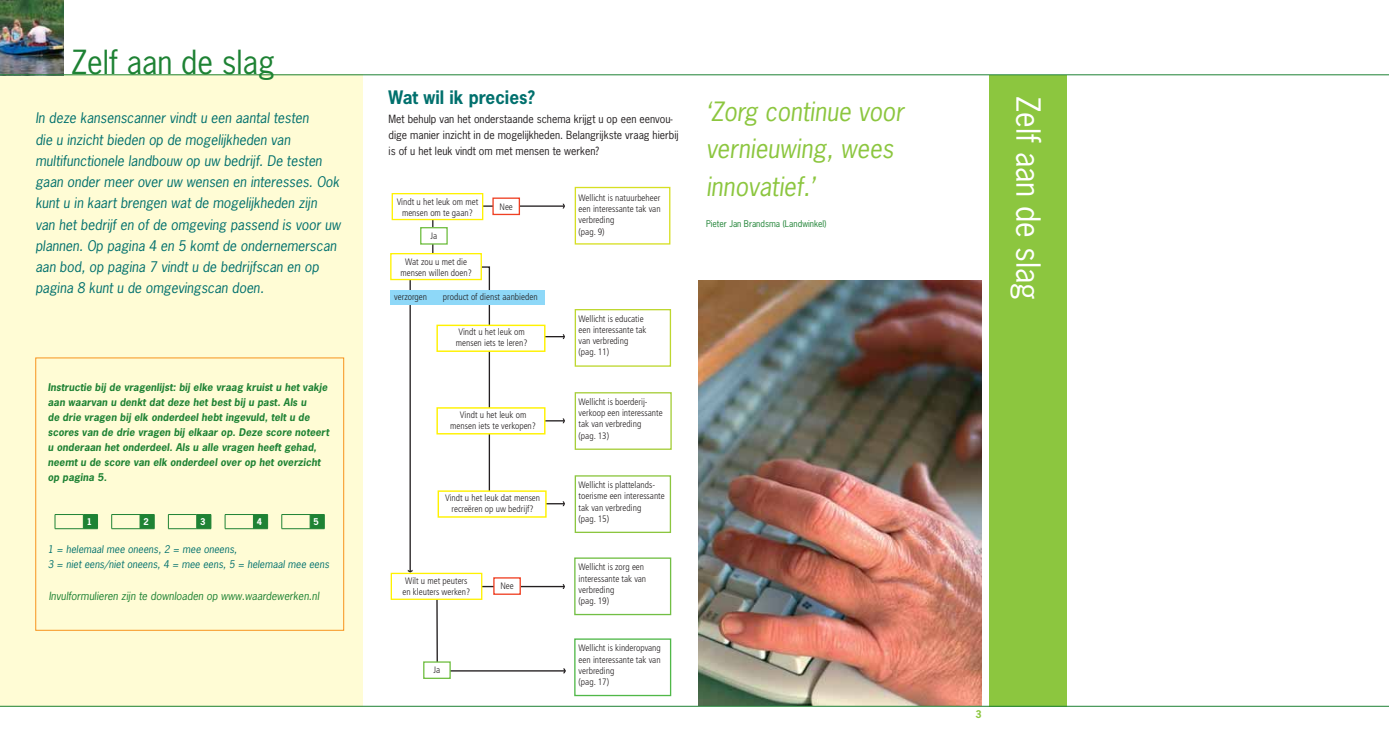
<style>
.page{position:relative;width:1389px;height:745px;background:#fff}
.page>*{position:absolute;margin:0;border:0;box-sizing:border-box;transform-origin:0 0}
.t1{font:31.25px "News Gothic";color:#fff}
.t2{font:31.25px "News Gothic";color:#1e8234}
.t3{font:italic 25px/37.5px "News Gothic";color:#8cc63f}
.t4{font:700 17.5px "News Gothic";color:#00706d}
.t5{font:italic 13.75px/21.2px "News Gothic";color:#00706d}
.t6{font:10.62px/15.6px "News Gothic";color:#231f20}
.t7{font:italic 10.62px "News Gothic";color:#1e8234}
.t8{font:italic 700 10px/15px "News Gothic";letter-spacing:.005em;color:#1e8234}
.t9{font:italic 10px/15px "News Gothic";letter-spacing:.005em;color:#00706d}
.t10{font:700 10px "News Gothic";color:#8cc63f}
.t11{font:300 condensed 9.25px/11.1px "Frutiger";color:#231f20}
.t12{font:8.75px "News Gothic";color:#1e8234}
.t13{font:700 8.75px "News Gothic";color:#fff}
</style>
<div class="page">
<div style="left:989px;top:75px;width:78px;height:630px;background:#8cc63f"></div>
<div style="left:0;top:74px;width:362px;height:632px;background:#fffcd5"></div>
<img style="left:0;top:0;width:64px;height:74px">
<svg style="left:480px;top:266px;width:11px;height:224px"></svg>
<hr style="left:432px;top:219px;width:1px;height:41px;background:#231f20">
<hr style="left:410px;top:272px;width:1px;height:299px;background:#231f20">
<svg style="left:408px;top:569px;width:5px;height:3px"></svg>
<div style="left:390px;top:290px;width:155px;height:14px;background:#8ed8f8"></div>
<hr style="left:477px;top:205px;width:87px;height:2px;background:#231f20">
<hr style="left:480px;top:336px;width:84px;height:1px;background:#231f20">
<hr style="left:478px;top:420px;width:86px;height:1px;background:#231f20">
<hr style="left:478px;top:502px;width:86px;height:2px;background:#231f20">
<hr style="left:478px;top:585px;width:86px;height:2px;background:#231f20">
<svg style="left:436px;top:595px;width:130px;height:78px"></svg>
<div style="left:392px;top:193px;width:91px;height:26px;background:#fff"></div>
<div style="left:392px;top:193px;width:91px;height:27px;border:1px solid #fff200"></div>
<div style="left:391px;top:253px;width:90px;height:26px;background:#fff"></div>
<div style="left:390px;top:253px;width:92px;height:27px;border:1px solid #fff200"></div>
<div style="left:438px;top:491px;width:108px;height:25px;background:#fff"></div>
<div style="left:438px;top:490px;width:109px;height:27px;border:1px solid #fff200"></div>
<div style="left:575px;top:475px;width:96px;height:57px;border:1px solid #8cc63f"></div>
<div style="left:575px;top:392px;width:97px;height:57px;border:1px solid #a6ce39"></div>
<div style="left:575px;top:309px;width:96px;height:57px;border:1px solid #bed730"></div>
<div style="left:575px;top:187px;width:95px;height:57px;border:1px solid #d7df23"></div>
<div style="left:574px;top:557px;width:97px;height:57px;border:1px solid #72bf44"></div>
<div style="left:574px;top:638px;width:97px;height:57px;border:1px solid #50b848"></div>
<div style="left:391px;top:573px;width:91px;height:26px;background:#fff"></div>
<div style="left:391px;top:572px;width:91px;height:27px;border:1px solid #fff200"></div>
<div style="left:421px;top:227px;width:26px;height:17px;background:#fff"></div>
<div style="left:420px;top:227px;width:28px;height:17px;border:1px solid #72bf44"></div>
<div style="left:493px;top:198px;width:26px;height:16px;background:#fff"></div>
<div style="left:492px;top:197px;width:28px;height:18px;border:1px solid #ef4023"></div>
<div style="left:424px;top:661px;width:26px;height:16px;background:#fff"></div>
<div style="left:423px;top:661px;width:28px;height:17px;border:1px solid #72bf44"></div>
<div style="left:494px;top:577px;width:26px;height:16px;background:#fff"></div>
<div style="left:493px;top:577px;width:28px;height:17px;border:1px solid #ef4023"></div>
<div style="left:437px;top:407px;width:108px;height:26px;background:#fff"></div>
<div style="left:436px;top:407px;width:110px;height:27px;border:1px solid #fff200"></div>
<div style="left:437px;top:325px;width:108px;height:26px;background:#fff"></div>
<div style="left:436px;top:324px;width:110px;height:28px;border:1px solid #fff200"></div>
<svg style="left:55px;top:514px;width:270px;height:15px"></svg>
<img style="left:698px;top:280px;width:283px;height:425px">
<div style="left:35px;top:357px;width:309px;height:273px;border:1px solid #f7931d"></div>
<hr style="left:0;top:705px;width:1389px;height:1px;background:#1e8234">
<hr style="left:0;top:74px;width:1389px;height:1px;background:#1e8234">
<h1 class="t2" style="left:71px;top:49px;width:205px">Zelf aan de slag</h1>
<p class="t5" style="left:35px;top:108px;width:307px">In deze kansenscanner vindt u een aantal testen<br>die u inzicht bieden op de mogelijkheden van multifunctionele landbouw op uw bedrijf. De testen gaan onder meer over uw wensen en interesses. Ook kunt u in kaart brengen wat de mogelijkheden zijn<br>van het bedrijf en of de omgeving passend is voor uw plannen. Op pagina 4 en 5 komt de ondernemerscan aan bod, op pagina 7 vindt u de bedrijfscan en op pagina 8 kunt u de omgevingscan doen.</p>
<p class="t8" style="left:48px;top:380px;width:283px">Instructie bij de vragenlijst: bij elke vraag kruist u het vakje aan waarvan u denkt dat deze het best bij u past. Als u<br>de drie vragen bij elk onderdeel hebt ingevuld, telt u de scores van de drie vragen bij elkaar op. Deze score noteert u onderaan het onderdeel. Als u alle vragen heeft gehad, neemt u de score van elk onderdeel over op het overzicht op pagina 5.</p>
<p class="t13" style="left:87px;top:518px;width:7px">1</p>
<p class="t13" style="left:144px;top:518px;width:7px">2</p>
<p class="t13" style="left:200px;top:518px;width:7px">3</p>
<p class="t13" style="left:257px;top:518px;width:7px">4</p>
<p class="t13" style="left:314px;top:518px;width:7px">5</p>
<p class="t9" style="left:48px;top:542px;width:283px">1 = helemaal mee oneens, 2 = mee oneens,<br>3 = niet eens/niet oneens, 4 = mee eens, 5 = helemaal mee eens</p>
<p class="t7" style="left:49px;top:591px;width:272px">Invulformulieren zijn te downloaden op www.waardewerken.nl</p>
<h3 class="t4" style="left:389px;top:90px;width:148px">Wat wil ik precies?</h3>
<p class="t6" style="left:389px;top:112px;width:291px">Met behulp van het onderstaande schema krijgt u op een eenvou&shy;dige manier inzicht in de mogelijkheden. Belangrijkste vraag hierbij is of u het leuk vindt om met mensen te werken?</p>
<p class="t11" style="left:397px;top:196px;width:83px;text-align:center">Vindt u het leuk om met mensen om te gaan?</p>
<p class="t11" style="left:400px;top:256px;width:73px;text-align:center">Wat zou u met die mensen willen doen?</p>
<p class="t11" style="left:431px;top:231px;width:8px">Ja</p>
<p class="t11" style="left:500px;top:201px;width:15px">Nee</p>
<p class="t11" style="left:394px;top:291px;width:35px">verzorgen</p>
<p class="t11" style="left:443px;top:291px;width:96px">product of dienst aanbieden</p>
<p class="t11" style="left:456px;top:326px;width:73px">Vindt u het leuk om mensen iets te leren?</p>
<p class="t11" style="left:450px;top:410px;width:87px;text-align:center">Vindt u het leuk om mensen iets te verkopen?</p>
<p class="t11" style="left:445px;top:492px;width:97px;text-align:center">Vindt u het leuk dat mensen recreëren op uw bedrijf?</p>
<p class="t11" style="left:402px;top:575px;width:69px">Wilt u met peuters en kleuters werken?</p>
<p class="t11" style="left:434px;top:664px;width:8px">Ja</p>
<p class="t11" style="left:500px;top:581px;width:15px">Nee</p>
<p class="t11" style="left:579px;top:193px;width:84px">Wellicht is natuurbeheer een interessante tak van verbreding<br>(pag. 9)</p>
<p class="t11" style="left:579px;top:314px;width:70px">Wellicht is educatie een interessante tak van verbreding (pag. 11)</p>
<p class="t11" style="left:579px;top:397px;width:86px">Wellicht is boerderij&shy;verkoop een interessante tak van verbreding<br>(pag. 13)</p>
<p class="t11" style="left:579px;top:480px;width:88px">Wellicht is plattelands&shy;toerisme een interessante tak van verbreding<br>(pag. 15)</p>
<p class="t11" style="left:579px;top:562px;width:69px">Wellicht is zorg een interessante tak van verbreding<br>(pag. 19)</p>
<p class="t11" style="left:579px;top:643px;width:84px">Wellicht is kinderopvang een interessante tak van verbreding<br>(pag. 17)</p>
<h2 class="t3" style="left:706px;top:94px;width:199px">‘Zorg continue voor vernieuwing, wees innovatief.’</h2>
<p class="t12" style="left:706px;top:220px;width:122px">Pieter Jan Brandsma (Landwinkel)</p>
<h1 class="t1" style="left:1041px;top:96px;width:205px;rotate:90deg">Zelf aan de slag</h1>
<p class="t10" style="left:975px;top:709px;width:8px">3</p>
</div>
